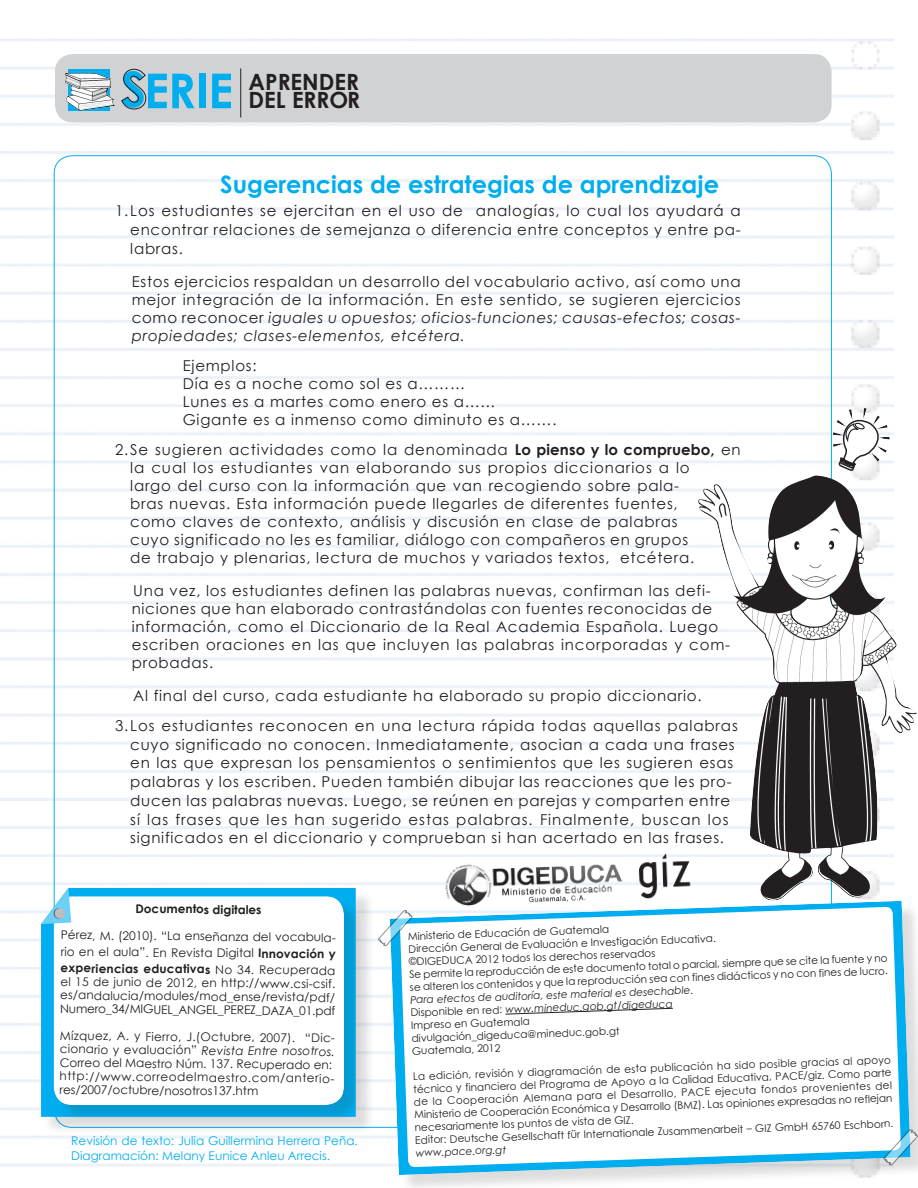
<style>
.page{position:relative;width:918px;height:1188px;background:#fff}
.page>*{position:absolute;margin:0;border:0;box-sizing:border-box;transform-origin:0 0}
.t1{font:700 49.05px "Century Gothic";color:#00aeef}
.SUB_14{font:700 24px "Century Gothic";color:#00aeef}
.t2{font:700 22.35px/17.9px "Century Gothic";color:#231f20}
.TEXTO{font:15px/18px "Century Gothic";letter-spacing:.05em;color:#231f20}
.BIBIOGRAFIA{font:12px/16.2px "Century Gothic";letter-spacing:-.005em;color:#231f20;text-align:justify}
.BIBIOGRAFIA-2{font:12px/14.4px "Century Gothic";color:#00aeef}
.BIBIOGRAFIA-3{font:12px/13.2px "Century Gothic";letter-spacing:.03em;color:#231f20}
.BIBIOGRAFIA-4{font:700 12px "Century Gothic";color:#231f20}
.BIBIOGRAFIA-5{font:10.5px/12.8px "Century Gothic";color:#231f20}
.BIBIOGRAFIA-6{font:italic 10.5px "Century Gothic";color:#231f20}
.s1{font-style:italic}
.s2{font-weight:700}
.s3{font-style:normal}
</style>
<div class="page">
<img style="left:0;top:39px;width:894px;height:1127px">
<div style="left:55px;top:54px;width:777px;height:68px;background:#d1d2d4;border-radius:18px"></div>
<div style="left:68px;top:69px;width:42px;height:42px;background:#00aeef"></div>
<img style="left:66px;top:73px;width:48px;height:37px">
<svg style="left:122px;top:69px;width:72px;height:40px"></svg>
<div style="left:199px;top:74px;width:7px;height:34px;background:#00aeef"></div>
<svg style="left:212px;top:74px;width:19px;height:34px"></svg>
<hr style="left:240px;top:68px;width:1px;height:49px;background:#231f20">
<div style="left:43px;top:890px;width:332px;height:246px;background:#231f20;opacity:.15"></div>
<svg style="left:41px;top:888px;width:315px;height:229px;fill:#00aeef"></svg>
<div style="left:56px;top:899px;width:307px;height:225px;background:#231f20;opacity:.15"></div>
<div style="left:54px;top:896px;width:290px;height:209px;background:#fff;border-radius:18px"></div>
<svg style="left:41px;top:888px;width:30px;height:36px"></svg>
<div style="left:393px;top:904px;width:525px;height:284px;background:#231f20;opacity:.15"></div>
<svg style="left:390px;top:901px;width:521px;height:274px"></svg>
<svg style="left:400px;top:907px;width:501px;height:260px"></svg>
<svg style="left:378px;top:910px;width:35px;height:36px"></svg>
<svg style="left:883px;top:1129px;width:35px;height:36px"></svg>
<svg style="left:505px;top:1008px;width:168px;height:7px"></svg>
<img style="left:636px;top:851px;width:57px;height:50px">
<img style="left:441px;top:854px;width:184px;height:56px">
<div style="left:54px;top:908px;width:11px;height:11px;background:#bcbdc0;border-radius:50%"></div>
<img style="left:698px;top:476px;width:219px;height:424px">
<svg style="left:833px;top:408px;width:57px;height:64px"></svg>
<h1 class="t1" style="left:121px;top:52px;width:27px">S</h1>
<h3 class="t2" style="left:249px;top:72px;width:113px">APRENDER<br>DEL ERROR</h3>
<p class="SUB_14" style="left:220px;top:166px;width:500px">Sugerencias de estrategias de aprendizaje</p>
<p class="TEXTO" style="left:130px;top:201px;width:612px;line-height:18.8px;text-align:justify;text-indent:-15px">1.Los estudiantes se ejercitan en el uso de analogías, lo cual los ayudará a encontrar relaciones de semejanza o diferencia entre conceptos y entre pa&shy;labras.</p>
<p class="TEXTO" style="left:132px;top:272px;width:611px;text-align:justify">Estos ejercicios respaldan un desarrollo del vocabulario activo, así como una mejor integración de la información. En este sentido, se sugieren ejercicios como reconocer <span class="s1">iguales u opuestos; oficios-funciones; causas-efectos; cosas&shy;propiedades; clases-elementos, etcétera.</span></p>
<p class="TEXTO" style="left:183px;top:356px;width:75px">Ejemplos:</p>
<p class="TEXTO" style="left:183px;top:374px;width:284px">Día es a noche como sol es a………</p>
<p class="TEXTO" style="left:183px;top:392px;width:314px">Lunes es a martes como enero es a……</p>
<p class="TEXTO" style="left:183px;top:410px;width:375px">Gigante es a inmenso como diminuto es a…….</p>
<p class="TEXTO" style="left:130px;top:440px;width:612px;text-indent:-15px">2.Se sugieren actividades como la denominada <span class="s2">Lo pienso y lo compruebo,</span> en la cual los estudiantes van elaborando sus propios diccionarios a lo<br>largo del curso con la información que van recogiendo sobre pala-<br>bras nuevas. Esta información puede llegarles de diferentes fuentes,<br>como claves de contexto, análisis y discusión en clase de palabras<br>cuyo significado no les es familiar, diálogo con compañeros en grupos<br>de trabajo y plenarias, lectura de muchos y variados textos, etcétera.</p>
<p class="TEXTO" style="left:132px;top:581px;width:600px">Una vez, los estudiantes definen las palabras nuevas, confirman las defi&shy;niciones que han elaborado contrastándolas con fuentes reconocidas de información, como el Diccionario de la Real Academia Española. Luego escriben oraciones en las que incluyen las palabras incorporadas y com&shy;probadas.</p>
<p class="TEXTO" style="left:133px;top:686px;width:570px">Al final del curso, cada estudiante ha elaborado su propio diccionario.</p>
<p class="TEXTO" style="left:130px;top:716px;width:609px;line-height:18.8px;text-indent:-15px">3.Los estudiantes reconocen en una lectura rápida todas aquellas palabras cuyo significado no conocen. Inmediatamente, asocian a cada una frases en las que expresan los pensamientos o sentimientos que les sugieren esas palabras y los escriben. Pueden también dibujar las reacciones que les pro&shy;ducen las palabras nuevas. Luego, se reúnen en parejas y comparten entre sí las frases que les han sugerido estas palabras. Finalmente, buscan los significados en el diccionario y comprueban si han acertado en las frases.</p>
<p class="BIBIOGRAFIA-4" style="left:136px;top:900px;width:128px">Documentos digitales</p>
<p class="BIBIOGRAFIA" style="left:61px;top:928px;width:277px">Pérez, M. (2010). “La enseñanza del vocabula&shy;rio en el aula”. En Revista Digital <span class="s2">Innovación y experiencias educativas</span> No 34. Recuperada</p>
<p class="BIBIOGRAFIA" style="left:60px;top:976px;width:277px;line-height:13.5px">el 15 de junio de 2012, en http://www.csi-csif. es/andalucia/modules/mod_ense/revista/pdf/ Numero_34/MIGUEL_ANGEL_PEREZ_DAZA_01.pdf</p>
<p class="BIBIOGRAFIA" style="left:60px;top:1029px;width:277px;line-height:14.1px">Mízquez, A. y Fierro, J.(Octubre, 2007). “Dic&shy;cionario y evaluación” <span class="s1">Revista Entre nosotros.</span></p>
<p class="BIBIOGRAFIA" style="left:60px;top:1055px;width:274px">Correo del Maestro Núm. 137. Recuperado en:</p>
<p class="BIBIOGRAFIA-3" style="left:59px;top:1070px;width:277px">http://www.correodelmaestro.com/anterio&shy;res/2007/octubre/nosotros137.htm</p>
<p class="BIBIOGRAFIA-2" style="left:71px;top:1133px;width:288px">Revisión de texto: Julia Guillermina Herrera Peña.<br>Diagramación: Melany Eunice Anleu Arrecis.</p>
<p class="BIBIOGRAFIA-5" style="left:408px;top:930px;width:203px;rotate:-2deg">Ministerio de Educación de Guatemala</p>
<p class="BIBIOGRAFIA-5" style="left:408px;top:942px;width:309px;rotate:-2deg">Dirección General de Evaluación e Investigación Educativa.</p>
<p class="BIBIOGRAFIA-5" style="left:409px;top:955px;width:248px;rotate:-2deg">©DIGEDUCA 2012 todos los derechos reservados</p>
<p class="BIBIOGRAFIA-5" style="left:409px;top:968px;width:480px;rotate:-2deg">Se permite la reproducción de este documento total o parcial, siempre que se cite la fuente y no se alteren los contenidos y que la reproducción sea con fines didácticos y no con fines de lucro.</p>
<p class="BIBIOGRAFIA-6" style="left:410px;top:993px;width:285px;rotate:-2deg">Para efectos de auditoría, este material es desechable.</p>
<p class="BIBIOGRAFIA-6" style="left:410px;top:1005px;width:264px;rotate:-2deg"><span class="s3">Disponible en red:</span> www.mineduc.gob.gt/digeduca</p>
<p class="BIBIOGRAFIA-5" style="left:411px;top:1019px;width:120px;rotate:-2deg">Impreso en Guatemala</p>
<p class="BIBIOGRAFIA-5" style="left:411px;top:1032px;width:210px;rotate:-2deg">divulgación_digeduca@mineduc.gob.gt</p>
<p class="BIBIOGRAFIA-5" style="left:412px;top:1044px;width:90px;rotate:-2deg">Guatemala, 2012</p>
<p class="BIBIOGRAFIA-5" style="left:413px;top:1070px;width:480px;text-align:justify;rotate:-2deg">La edición, revisión y diagramación de esta publicación ha sido posible gracias al apoyo técnico y financiero del Programa de Apoyo a la Calidad Educativa, PACE/giz. Como parte de la Cooperación Alemana para el Desarrollo, PACE ejecuta fondos provenientes del Ministerio de Cooperación Económica y Desarrollo (BMZ). Las opiniones expresadas no reflejan necesariamente los puntos de vista de GIZ.</p>
<p class="BIBIOGRAFIA-5" style="left:415px;top:1134px;width:480px;rotate:-2deg">Editor: Deutsche Gesellschaft für Internationale Zusammenarbeit – GIZ GmbH 65760 Eschborn. <span class="s1">www.pace.org.gt</span></p>
</div>
